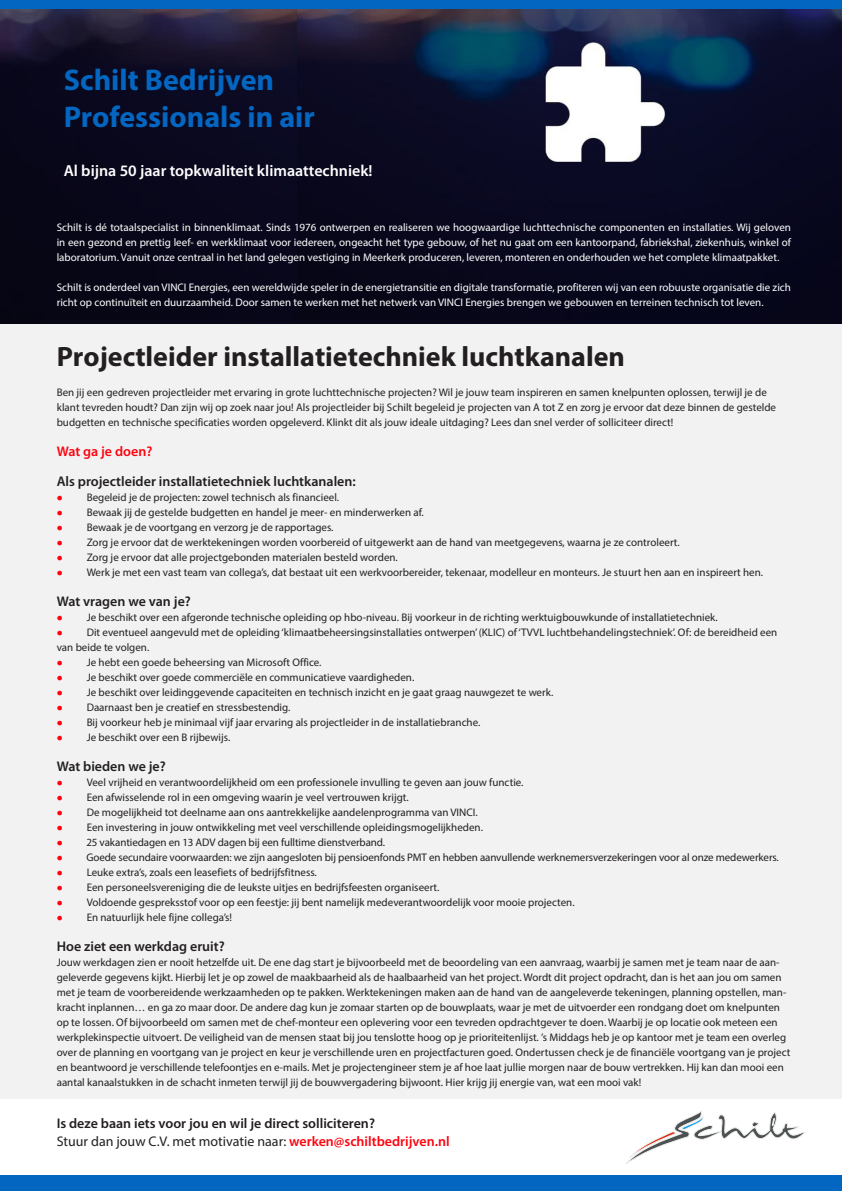
<style>
.page{position:relative;width:842px;height:1191px;background:#fff}
.page>*{position:absolute;margin:0;border:0;box-sizing:border-box;transform-origin:0 0}
.t1{font:700 30px "Myriad Pro";color:#0366c1}
.t2{font:700 28px "Myriad Pro";color:#231f20}
.t3{font:600 16px "Myriad Pro";color:#fff}
.t4{font:600 14px/30px "Myriad Pro";color:#231f20}
.t5{font:14px "Myriad Pro";color:#231f20}
.t6{font:11px/15px "Myriad Pro";color:#231f20}
.t7{font:11px/15px "Myriad Pro";color:#fff;text-align:justify}
.s1{color:#ff030f}
.s2{font-weight:600;color:#ff030f}
</style>
<div class="page">
<div style="left:0;top:320px;width:842px;height:778px;background:#f2f2f2"></div>
<img style="left:297px;top:9px;width:545px;height:314px">
<img style="left:0;top:9px;width:297px;height:314px">
<svg style="left:626px;top:1111px;width:180px;height:53px"></svg>
<div style="left:0;top:1175px;width:842px;height:16px;background:#0366c1"></div>
<div style="left:0;top:0;width:842px;height:9px;background:#0366c1"></div>
<p class="t1" style="left:64px;top:61px;width:212px">Schilt Bedrijven</p>
<p class="t1" style="left:64px;top:98px;width:253px">Professionals in air</p>
<p class="t3" style="left:64px;top:160px;width:310px">Al bijna 50 jaar topkwaliteit klimaattechniek!</p>
<p class="t7" style="left:57px;top:219px;width:736px">Schilt is dé totaalspecialist in binnenklimaat. Sinds 1976 ontwerpen en realiseren we hoogwaardige luchttechnische componenten en installaties. Wij geloven in een gezond en prettig leef- en werkklimaat voor iedereen, ongeacht het type gebouw, of het nu gaat om een kantoorpand, fabriekshal, ziekenhuis, winkel of laboratorium. Vanuit onze centraal in het land gelegen vestiging in Meerkerk produceren, leveren, monteren en onderhouden we het complete klimaatpakket.</p>
<p class="t7" style="left:57px;top:279px;width:736px">Schilt is onderdeel van VINCI Energies, een wereldwijde speler in de energietransitie en digitale transformatie, profiteren wij van een robuuste organisatie die zich richt op continuïteit en duurzaamheid. Door samen te werken met het netwerk van VINCI Energies brengen we gebouwen en terreinen technisch tot leven.</p>
<p class="t2" style="left:57px;top:338px;width:570px">Projectleider installatietechniek luchtkanalen</p>
<p class="t6" style="left:57px;top:384px;width:721px">Ben jij een gedreven projectleider met ervaring in grote luchttechnische projecten? Wil je jouw team inspireren en samen knelpunten oplossen, terwijl je de klant tevreden houdt? Dan zijn wij op zoek naar jou! Als projectleider bij Schilt begeleid je projecten van A tot Z en zorg je ervoor dat deze binnen de gestelde budgetten en technische specificaties worden opgeleverd. Klinkt dit als jouw ideale uitdaging? Lees dan snel verder of solliciteer direct!</p>
<p class="t4" style="left:57px;top:436px;width:301px"><span class="s1">Wat ga je doen?<br></span>Als projectleider installatietechniek luchtkanalen:</p>
<p class="t6" style="left:57px;top:489px;width:284px"><span class="s1">●</span> Begeleid je de projecten: zowel technisch als financieel.</p>
<p class="t6" style="left:57px;top:504px;width:369px"><span class="s1">●</span> Bewaak jij de gestelde budgetten en handel je meer- en minderwerken af.</p>
<p class="t6" style="left:57px;top:519px;width:278px"><span class="s1">●</span> Bewaak je de voortgang en verzorg je de rapportages.</p>
<p class="t6" style="left:57px;top:534px;width:624px"><span class="s1">●</span> Zorg je ervoor dat de werktekeningen worden voorbereid of uitgewerkt aan de hand van meetgegevens, waarna je ze controleert.</p>
<p class="t6" style="left:57px;top:549px;width:343px"><span class="s1">●</span> Zorg je ervoor dat alle projectgebonden materialen besteld worden.</p>
<p class="t6" style="left:57px;top:564px;width:708px"><span class="s1">●</span> Werk je met een vast team van collega’s, dat bestaat uit een werkvoorbereider, tekenaar, modelleur en monteurs. Je stuurt hen aan en inspireert hen.</p>
<p class="t4" style="left:57px;top:586px;width:136px">Wat vragen we van je?</p>
<p class="t6" style="left:57px;top:609px;width:663px"><span class="s1">●</span> Je beschikt over een afgeronde technische opleiding op hbo-niveau. Bij voorkeur in de richting werktuigbouwkunde of installatietechniek.</p>
<p class="t6" style="left:57px;top:624px;width:722px"><span class="s1">●</span> Dit eventueel aangevuld met de opleiding ‘klimaatbeheersingsinstallaties ontwerpen’ (KLIC) of ‘TVVL luchtbehandelingstechniek’. Of: de bereidheid een van beide te volgen.</p>
<p class="t6" style="left:57px;top:654px;width:266px"><span class="s1">●</span> Je hebt een goede beheersing van Microsoft Office.</p>
<p class="t6" style="left:57px;top:669px;width:359px"><span class="s1">●</span> Je beschikt over goede commerciële en communicatieve vaardigheden.</p>
<p class="t6" style="left:57px;top:684px;width:498px"><span class="s1">●</span> Je beschikt over leidinggevende capaciteiten en technisch inzicht en je gaat graag nauwgezet te werk.</p>
<p class="t6" style="left:57px;top:699px;width:235px"><span class="s1">●</span> Daarnaast ben je creatief en stressbestendig.</p>
<p class="t6" style="left:57px;top:714px;width:425px"><span class="s1">●</span> Bij voorkeur heb je minimaal vijf jaar ervaring als projectleider in de installatiebranche.</p>
<p class="t6" style="left:57px;top:729px;width:175px"><span class="s1">●</span> Je beschikt over een B rijbewijs.</p>
<p class="t4" style="left:57px;top:751px;width:111px">Wat bieden we je?</p>
<p class="t6" style="left:57px;top:774px;width:468px"><span class="s1">●</span> Veel vrijheid en verantwoordelijkheid om een professionele invulling te geven aan jouw functie.</p>
<p class="t6" style="left:57px;top:789px;width:354px"><span class="s1">●</span> Een afwisselende rol in een omgeving waarin je veel vertrouwen krijgt.</p>
<p class="t6" style="left:57px;top:804px;width:423px"><span class="s1">●</span> De mogelijkheid tot deelname aan ons aantrekkelijke aandelenprogramma van VINCI.</p>
<p class="t6" style="left:57px;top:819px;width:428px"><span class="s1">●</span> Een investering in jouw ontwikkeling met veel verschillende opleidingsmogelijkheden.</p>
<p class="t6" style="left:57px;top:834px;width:330px"><span class="s1">●</span> 25 vakantiedagen en 13 ADV dagen bij een fulltime dienstverband.</p>
<p class="t6" style="left:57px;top:849px;width:724px"><span class="s1">●</span> Goede secundaire voorwaarden: we zijn aangesloten bij pensioenfonds PMT en hebben aanvullende werknemersverzekeringen voor al onze medewerkers.</p>
<p class="t6" style="left:57px;top:864px;width:262px"><span class="s1">●</span> Leuke extra’s, zoals een leasefiets of bedrijfsfitness.</p>
<p class="t6" style="left:57px;top:879px;width:384px"><span class="s1">●</span> Een personeelsvereniging die de leukste uitjes en bedrijfsfeesten organiseert.</p>
<p class="t6" style="left:57px;top:894px;width:519px"><span class="s1">●</span> Voldoende gespreksstof voor op een feestje: jij bent namelijk medeverantwoordelijk voor mooie projecten.</p>
<p class="t6" style="left:57px;top:909px;width:177px"><span class="s1">●</span> En natuurlijk hele fijne collega’s!</p>
<p class="t4" style="left:57px;top:931px;width:170px">Hoe ziet een werkdag eruit?</p>
<p class="t6" style="left:57px;top:954px;width:735px">Jouw werkdagen zien er nooit hetzelfde uit. De ene dag start je bijvoorbeeld met de beoordeling van een aanvraag, waarbij je samen met je team naar de aan&shy;geleverde gegevens kijkt. Hierbij let je op zowel de maakbaarheid als de haalbaarheid van het project. Wordt dit project opdracht, dan is het aan jou om samen met je team de voorbereidende werkzaamheden op te pakken. Werktekeningen maken aan de hand van de aangeleverde tekeningen, planning opstellen, man&shy;kracht inplannen… en ga zo maar door. De andere dag kun je zomaar starten op de bouwplaats, waar je met de uitvoerder een rondgang doet om knelpunten op te lossen. Of bijvoorbeeld om samen met de chef-monteur een oplevering voor een tevreden opdrachtgever te doen. Waarbij je op locatie ook meteen een werkplekinspectie uitvoert. De veiligheid van de mensen staat bij jou tenslotte hoog op je prioriteitenlijst. ’s Middags heb je op kantoor met je team een overleg over de planning en voortgang van je project en keur je verschillende uren en projectfacturen goed. Ondertussen check je de financiële voortgang van je project en beantwoord je verschillende telefoontjes en e-mails. Met je projectengineer stem je af hoe laat jullie morgen naar de bouw vertrekken. Hij kan dan mooi een aantal kanaalstukken in de schacht inmeten terwijl jij de bouwvergadering bijwoont. Hier krijg jij energie van, wat een mooi vak!</p>
<p class="t4" style="left:57px;top:1108px;width:320px">Is deze baan iets voor jou en wil je direct solliciteren?</p>
<p class="t5" style="left:57px;top:1132px;width:394px">Stuur dan jouw C.V. met motivatie naar: <span class="s2">werken@schiltbedrijven.nl</span></p>
</div>
